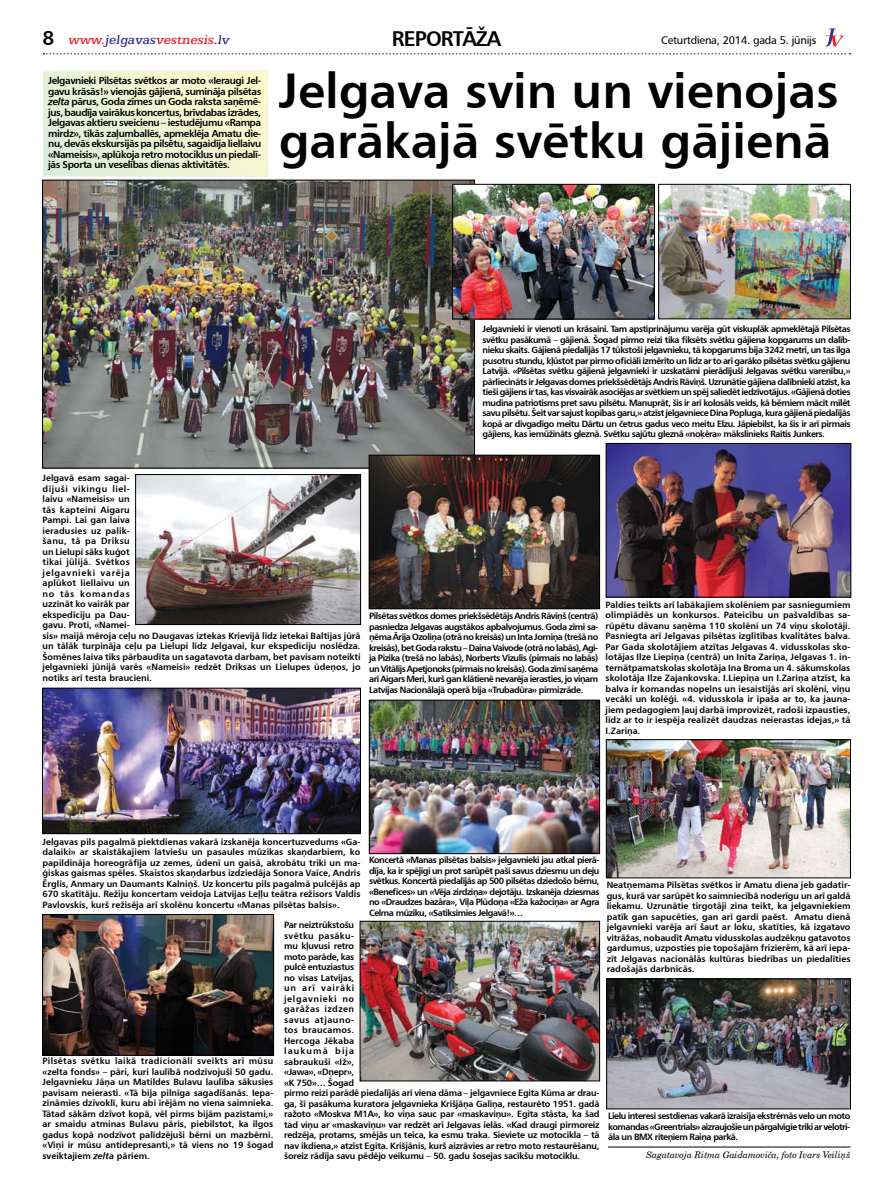
<style>
.page{position:relative;width:893px;height:1191px;background:#fff}
.page>*{position:absolute;margin:0;border:0;box-sizing:border-box;transform-origin:0 0}
.t1{font:49px/50px "Humanist 777 TL Bold B";color:#000}
.t2{font:21px "Humanist 777 TL Bold B";letter-spacing:-.04em;color:#000}
.t3{font:20px "Humanist 777 TL Bold B";color:#000}
.t4{font:italic 14.3px "Egyptian 505 Md LV";color:#ed1c24}
.t5{font:11px "Humanist 777 TL Roman B";letter-spacing:-.02em;color:#000}
.t6{font:10px/10.5px "Humanist 777 TL Bold B";letter-spacing:-.04em;color:#000;text-align:justify}
.t7{font:9px/10.5px "Humanist 777 TL Bold B";letter-spacing:-.01em;color:#000;text-align:justify}
.t8{font:italic 9px "Century Schoolbook TL";color:#000}
.s1{color:#2e3192}
.s2{font-family:"Humanist 777 TL Bold Italic B"}
</style>
<div class="page">
<div style="left:43px;top:71px;width:225px;height:105px;background:linear-gradient(to right,#e0efda,#fcf8cd)"></div>
<div style="left:43px;top:71px;width:225px;height:105px;border:1px solid #fff"></div>
<svg style="left:43px;top:53px;width:808px;height:2px"></svg>
<svg style="left:826px;top:28px;width:18px;height:18px"></svg>
<img style="left:371px;top:702px;width:227px;height:149px">
<div style="left:369px;top:700px;width:231px;height:153px;border:1px solid #000"></div>
<img style="left:608px;top:980px;width:241px;height:127px">
<div style="left:606px;top:978px;width:245px;height:131px;border:1px solid #000"></div>
<img style="left:44px;top:690px;width:315px;height:142px">
<div style="left:42px;top:688px;width:319px;height:146px;border:1px solid #000"></div>
<img style="left:44px;top:182px;width:429px;height:284px">
<img style="left:608px;top:445px;width:241px;height:150px">
<div style="left:606px;top:443px;width:245px;height:154px;border:1px solid #000"></div>
<img style="left:44px;top:916px;width:228px;height:137px">
<div style="left:42px;top:914px;width:232px;height:141px;border:1px solid #000"></div>
<img style="left:371px;top:457px;width:227px;height:150px">
<div style="left:369px;top:455px;width:231px;height:154px;border:1px solid #000"></div>
<img style="left:608px;top:741px;width:241px;height:135px">
<div style="left:606px;top:739px;width:245px;height:139px;border:1px solid #000"></div>
<img style="left:660px;top:186px;width:189px;height:131px">
<div style="left:658px;top:184px;width:193px;height:135px;border:1px solid #000"></div>
<img style="left:454px;top:186px;width:199px;height:131px">
<div style="left:452px;top:184px;width:203px;height:135px;border:1px solid #000"></div>
<img style="left:137px;top:476px;width:222px;height:146px">
<div style="left:135px;top:474px;width:226px;height:150px;border:1px solid #000"></div>
<img style="left:362px;top:923px;width:236px;height:156px">
<div style="left:360px;top:921px;width:240px;height:160px;border:1px solid #000"></div>
<hr style="left:608px;top:1146px;width:242px;height:1px;background:#000">
<h3 class="t3" style="left:43px;top:25px;width:13px">8</h3>
<h2 class="t2" style="left:392px;top:25px;width:111px">repo rtāža</h2>
<h3 class="t4" style="left:68px;top:31px;width:165px">www.<span class="s1">j elgavas</span>vestnesis<span class="s1">.lv</span></h3>
<p class="t5" style="left:661px;top:33px;width:157px">Ceturtdiena, 2014. gada 5. jūnijs</p>
<h1 class="t1" style="left:279px;top:64px;width:561px">Jelgava svin un vienojas garākajā svētku gājienā</h1>
<p class="t6" style="left:48px;top:75px;width:215px">Jelgavnieki Pilsētas svētkos ar moto «Ieraugi Jel&shy;gavu krāsās!» vienojās gājienā, sumināja pilsētas <span class="s2">zelta</span> pārus, Goda zīmes un Goda raksta saņēmē&shy;jus, baudīja vairākus koncertus, brīvdabas izrādes, Jelgavas aktieru sveicienu – iestudējumu «Rampa mirdz», tikās zaļumballēs, apmeklēja Amatu die&shy;nu, devās ekskursijās pa pilsētu, sagaidīja liellaivu «Nameisis», aplūkoja retro motociklus un piedalī&shy;jās Sporta un veselības dienas aktivitātēs.</p>
<p class="t7" style="left:483px;top:323px;width:369px">Jelgavnieki ir vienoti un krāsaini. Tam apstiprinājumu varēja gūt viskuplāk apmeklētajā Pilsētas svētku pasākumā – gājienā. Šogad pirmo reizi tika fiksēts svētku gājiena kopgarums un dalīb&shy;nieku skaits. Gājienā piedalījās 17 tūkstoši jelgavnieku, tā kopgarums bija 3242 metri, un tas ilga pusotru stundu, kļūstot par pirmo oficiāli izmērīto un līdz ar to arī garāko pilsētas svētku gājienu Latvijā. «Pilsētas svētku gājienā jelgavnieki ir uzskatāmi pierādījuši Jelgavas svētku varenību,» pārliecināts ir Jelgavas domes priekšsēdētājs Andris Rāviņš. Uzrunātie gājiena dalībnieki atzīst, ka tieši gājiens ir tas, kas visvairāk asociējas ar svētkiem un spēj saliedēt iedzīvotājus. «Gājienā doties mudina patriotisms pret savu pilsētu. Manuprāt, šis ir arī kolosāls veids, kā bērniem mācīt mīlēt savu pilsētu. Šeit var sajust kopības garu,» atzīst jelgavniece Dina Popluga, kura gājienā piedalījās kopā ar divgadīgo meitu Dārtu un četrus gadus veco meitu Elzu. Jāpiebilst, ka šis ir arī pirmais gājiens, kas iemūžināts gleznā. Svētku sajūtu gleznā «noķēra» mākslinieks Raitis Junkers.</p>
<p class="t7" style="left:43px;top:473px;width:320px;text-align:left">Jelgavā esam sagai-<br>dījuši vikingu liel-<br>laivu «Nameisis» un<br>tās kapteini Aigaru<br>Pampi. Lai gan laiva<br>ieradusies uz palik-<br>šanu, tā pa Driksu<br>un Lielupi sāks kuģot<br>tikai jūlijā. Svētkos<br>jelgavnieki varēja<br>aplūkot liellaivu un<br>no tās komandas<br>uzzināt ko vairāk par<br>ekspedīciju pa Dau-<br>gavu. Proti, «Namei-<br>sis» maijā mēroja ceļu no Daugavas iztekas Krievijā līdz ietekai Baltijas jūrā un tālāk turpināja ceļu pa Lielupi līdz Jelgavai, kur ekspedīciju noslēdza.<br>Šomēnes laiva tiks pārbaudīta un sagatavota darbam, bet pavisam noteikti jelgavnieki jūnijā varēs «Nameisi» redzēt Driksas un Lielupes ūdeņos, jo notiks arī testa braucieni.</p>
<p class="t7" style="left:369px;top:610px;width:231px">Pilsētas svētkos domes priekšsēdētājs Andris Rāviņš (centrā) pasniedza Jelgavas augstākos apbalvojumus. Goda zīmi sa&shy;ņēma Ārija Ozoliņa (otrā no kreisās) un Inta Jorniņa (trešā no kreisās), bet Goda rakstu – Daina Vaivode (otrā no labās), Agi&shy;ja Pizika (trešā no labās), Norberts Vizulis (pirmais no labās) un Vitālijs Apetjonoks (pirmais no kreisās). Goda zīmi saņēma arī Aigars Meri, kurš gan klātienē nevarēja ierasties, jo viņam Latvijas Nacionālajā operā bija «Trubadūra» pirmizrāde.</p>
<p class="t7" style="left:606px;top:599px;width:246px">Paldies teikts arī labākajiem skolēniem par sasniegumiem olimpiādēs un konkursos. Pateicību un pašvaldības sa&shy;rūpētu dāvanu saņēma 110 skolēni un 74 viņu skolotāji.<br>Pasniegta arī Jelgavas pilsētas izglītības kvalitātes balva.<br>Par Gada skolotājiem atzītas Jelgavas 4. vidusskolas sko&shy;lotājas Ilze Liepiņa (centrā) un Inita Zariņa, Jelgavas 1. in&shy;ternātpamatskolas skolotāja Ina Broma un 4. sākumskolas skolotāja Ilze Zajankovska. I.Liepiņa un I.Zariņa atzīst, ka balva ir komandas nopelns un iesaistījās arī skolēni, viņu vecāki un kolēģi. «4. vidusskola ir īpaša ar to, ka jauna&shy;jiem pedagogiem ļauj darbā improvizēt, radoši izpausties, līdz ar to ir iespēja realizēt daudzas neierastas idejas,» tā I.Zariņa.</p>
<p class="t7" style="left:43px;top:835px;width:320px">Jelgavas pils pagalmā piektdienas vakarā izskanēja koncertuzvedums «Ga&shy;dalaiki» ar skaistākajiem latviešu un pasaules mūzikas skaņdarbiem, ko papildināja horeogrāfija uz zemes, ūdenī un gaisā, akrobātu triki un ma&shy;ģiskas gaismas spēles. Skaistos skaņdarbus izdziedāja Sonora Vaice, Andris Ērglis, Anmary un Daumants Kalniņš. Uz koncertu pils pagalmā pulcējās ap 670 skatītāju. Režiju koncertam veidoja Latvijas Leļļu teātra režisors Valdis Pavlovskis, kurš režisēja arī skolēnu koncertu «Manas pilsētas balsis».</p>
<p class="t7" style="left:369px;top:854px;width:232px">Koncertā «Manas pilsētas balsis» jelgavnieki jau atkal pierā&shy;dīja, ka ir spējīgi un prot sarūpēt paši savus dziesmu un deju svētkus. Koncertā piedalījās ap 500 pilsētas dziedošo bērnu, «Benefices» un «Vēja zirdziņa» dejotāju. Izskanēja dziesmas no «Draudzes bazāra», Viļa Plūdoņa «Eža kažociņa» ar Agra Celma mūziku, «Satiksimies Jelgavā!»…</p>
<p class="t7" style="left:607px;top:879px;width:245px">Neatņemama Pilsētas svētkos ir Amatu diena jeb gadatir&shy;gus, kurā var sarūpēt ko saimniecībā noderīgu un arī galdā liekamu. Uzrunātie tirgotāji zina teikt, ka jelgavniekiem patīk gan sapucēties, gan arī gardi paēst. Amatu dienā jelgavnieki varēja arī šaut ar loku, skatīties, kā izgatavo vitrāžas, nobaudīt Amatu vidusskolas audzēkņu gatavotos gardumus, uzposties pie topošajām frizierēm, kā arī iepa&shy;zīt Jelgavas nacionālās kultūras biedrības un piedalīties radošajās darbnīcās.</p>
<p class="t7" style="left:284px;top:919px;width:317px;text-align:left">Par neiztrūkstošu<br>svētku pasāku-<br>mu kļuvusi retro<br>moto parāde, kas<br>pulcē entuziastus<br>no visas Latvijas,<br>un arī vairāki<br>jelgavnieki no<br>garāžas izdzen<br>savus atjauno-<br>tos braucamos.<br>Hercoga Jēkaba<br>laukumā bija<br>sabraukuši «Iž»,<br>«Jawa», «Dņepr»,<br>«K 750»… Šogad<br>pirmo reizi parādē piedalījās arī viena dāma – jelgavniece Egita Kūma ar drau&shy;ga, šī pasākuma kuratora jelgavnieka Krišjāņa Galiņa, restaurēto 1951. gadā ražoto «Moskva M1A», ko viņa sauc par «maskaviņu». Egita stāsta, ka šad tad viņu ar «maskaviņu» var redzēt arī Jelgavas ielās. «Kad draugi pirmoreiz redzēja, protams, smējās un teica, ka esmu traka. Sieviete uz motocikla – tā nav ikdiena,» atzīst Egita. Krišjānis, kurš aizrāvies ar retro moto restaurēšanu, šoreiz rādīja savu pēdējo veikumu – 50. gadu šosejas sacīkšu motociklu.</p>
<p class="t7" style="left:43px;top:1055px;width:232px">Pilsētas svētku laikā tradicionāli sveikts arī mūsu «zelta fonds» – pāri, kuri laulībā nodzīvojuši 50 gadu.<br>Jelgavnieku Jāņa un Matildes Bulavu laulība sākusies pavisam neierasti. «Tā bija pilnīga sagadīšanās. Iepa&shy;zināmies dzīvoklī, kuru abi īrējām no viena saimnieka.<br>Tātad sākām dzīvot kopā, vēl pirms bijām pazīstami,» ar smaidu atminas Bulavu pāris, piebilstot, ka ilgos gadus kopā nodzīvot palīdzējuši bērni un mazbērni. «Viņi ir mūsu antidepresanti,» tā viens no 19 šogad sveiktajiem <span class="s2">zelta</span> pāriem.</p>
<p class="t7" style="left:608px;top:1110px;width:244px">Lielu interesi sestdienas vakarā izraisīja ekstrēmās velo un moto komandas «Greentrials» aizraujošie un pārgalvīgie triki ar velotri&shy;āla un BMX riteņiem Raiņa parkā.</p>
<p class="t8" style="left:646px;top:1149px;width:206px">Sagatavoja Ritma Gaidamoviča, foto Ivars Veiliņš</p>
</div>
